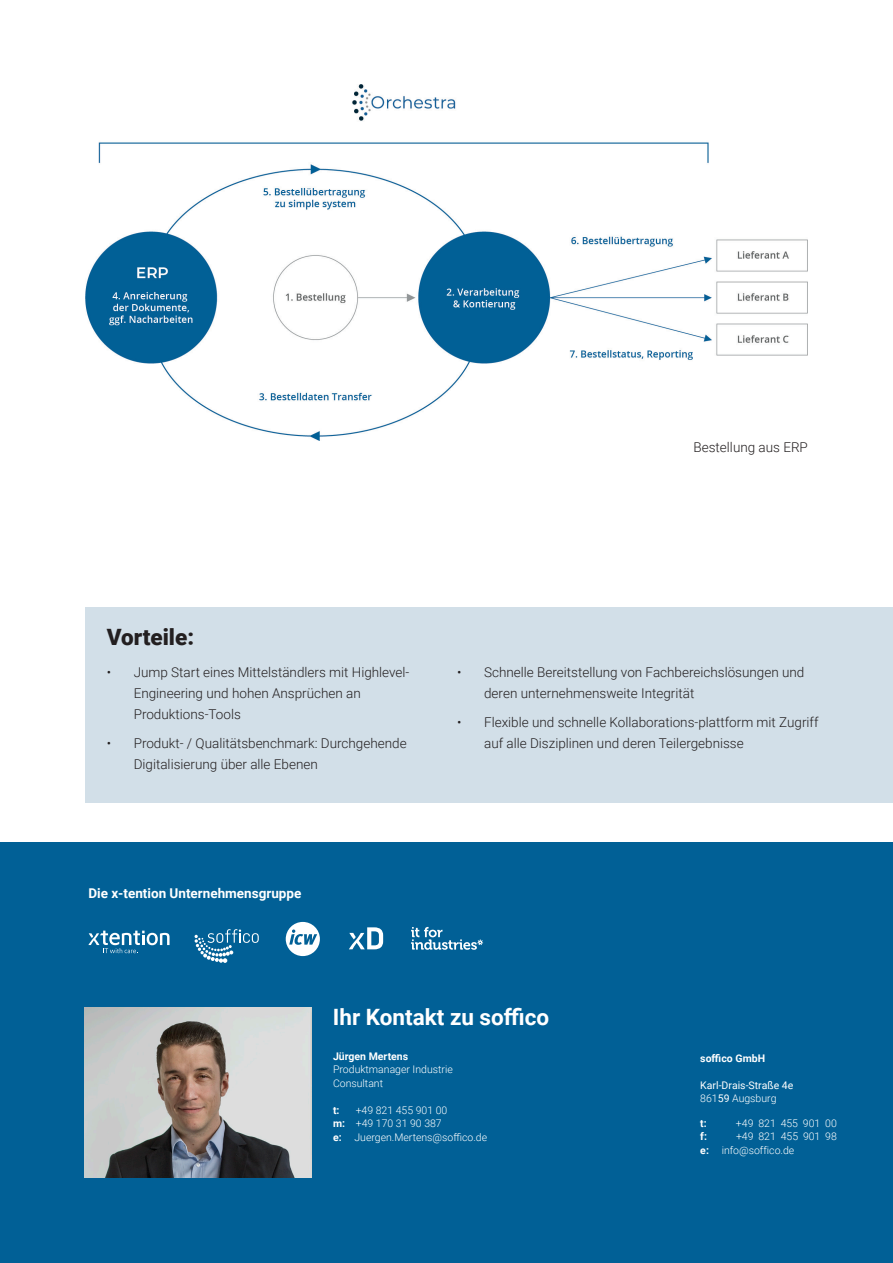
<style>
.page{position:relative;width:893px;height:1263px;background:#fff}
.page>*{position:absolute;margin:0;border:0;box-sizing:border-box;transform-origin:0 0}
.Ebene_1__Headline_Th{font:700 22.5px "Roboto";color:#fff}
.Ebene_4__Headline_Th{font:900 22.5px "Roboto";color:#231f20}
.Ebene_5__Fließtext{font:300 13.5px/21px "Roboto";color:#231f20}
.Innenseite_Fließtext{font:700 13.5px "Roboto";color:#fff}
.Fließtext_light{font:300 10.5px/13.5px "Roboto";color:#fff}
.Fließtext_light-2{font:10.5px/13.4px "Roboto";color:#fff}
.Fließtext_light-3{font:700 10.5px "Roboto";color:#fff}
.s1{font-weight:700}
.s2{font-weight:300}
</style>
<div class="page">
<div style="left:0;top:842px;width:893px;height:421px;background:#016096"></div>
<img style="left:85px;top:1008px;width:227px;height:170px">
<div style="left:86px;top:607px;width:807px;height:196px;background:#d2dfe8"></div>
<svg style="left:411px;top:927px;width:72px;height:23px"></svg>
<svg style="left:88px;top:931px;width:82px;height:22px"></svg>
<svg style="left:286px;top:922px;width:34px;height:34px"></svg>
<svg style="left:195px;top:929px;width:64px;height:34px"></svg>
<svg style="left:349px;top:927px;width:34px;height:22px"></svg>
<img style="left:85px;top:84px;width:723px;height:357px">
<p class="Ebene_5__Fließtext" style="left:693px;top:436px;width:116px">Bestellung aus ERP</p>
<p class="Ebene_4__Headline_Th" style="left:107px;top:621px;width:89px">Vorteile:</p>
<p class="Ebene_5__Fließtext" style="left:134px;top:661px;width:277px;text-indent:-27px">• Jump Start eines Mittelständlers mit Highlevel-<br>Engineering und hohen Ansprüchen an<br>Produktions-Tools</p>
<p class="Ebene_5__Fließtext" style="left:134px;top:732px;width:275px;text-indent:-27px">• Produkt- / Qualitätsbenchmark: Durchgehende<br>Digitalisierung über alle Ebenen</p>
<p class="Innenseite_Fließtext" style="left:88px;top:884px;width:215px">Die x-tention Unternehmensgruppe</p>
<p class="Ebene_5__Fließtext" style="left:484px;top:661px;width:322px;text-indent:-27px">• Schnelle Bereitstellung von Fachbereichslösungen und deren unternehmensweite Integrität</p>
<p class="Ebene_5__Fließtext" style="left:484px;top:711px;width:336px;text-indent:-27px">• Flexible und schnelle Kollaborations-plattform mit Zugriff auf alle Disziplinen und deren Teilergebnisse</p>
<p class="Ebene_1__Headline_Th" style="left:333px;top:1001px;width:218px">Ihr Kontakt zu soffico</p>
<p class="Fließtext_light-3" style="left:333px;top:1048px;width:77px">Jürgen Mertens</p>
<p class="Fließtext_light" style="left:333px;top:1062px;width:121px">Produktmanager Industrie<br>Consultant</p>
<p class="Fließtext_light-3" style="left:333px;top:1102px;width:8px">t:</p>
<p class="Fließtext_light" style="left:333px;top:1103px;width:156px;text-indent:23px">+49 821 455 901 00<br><span class="s1">m:</span> +49 170 31 90 387<br><span class="s1">e:</span> Juergen.Mertens@soffico.de</p>
<p class="Fließtext_light-3" style="left:700px;top:1051px;width:66px">soffico GmbH</p>
<p class="Fließtext_light-2" style="left:700px;top:1078px;width:95px">Karl-Drais-Straße 4e<br><span class="s2">861</span>59 <span class="s2">Augsburg</span></p>
<p class="Fließtext_light-3" style="left:700px;top:1116px;width:8px">t:</p>
<p class="Fließtext_light" style="left:736px;top:1116px;width:102px">+49 821 455 901 00</p>
<p class="Fließtext_light-3" style="left:700px;top:1129px;width:8px">f:</p>
<p class="Fließtext_light" style="left:700px;top:1129px;width:138px;text-indent:36px">+49 821 455 901 98 <span class="s1">e:</span> info@soffico.de</p>
</div>
